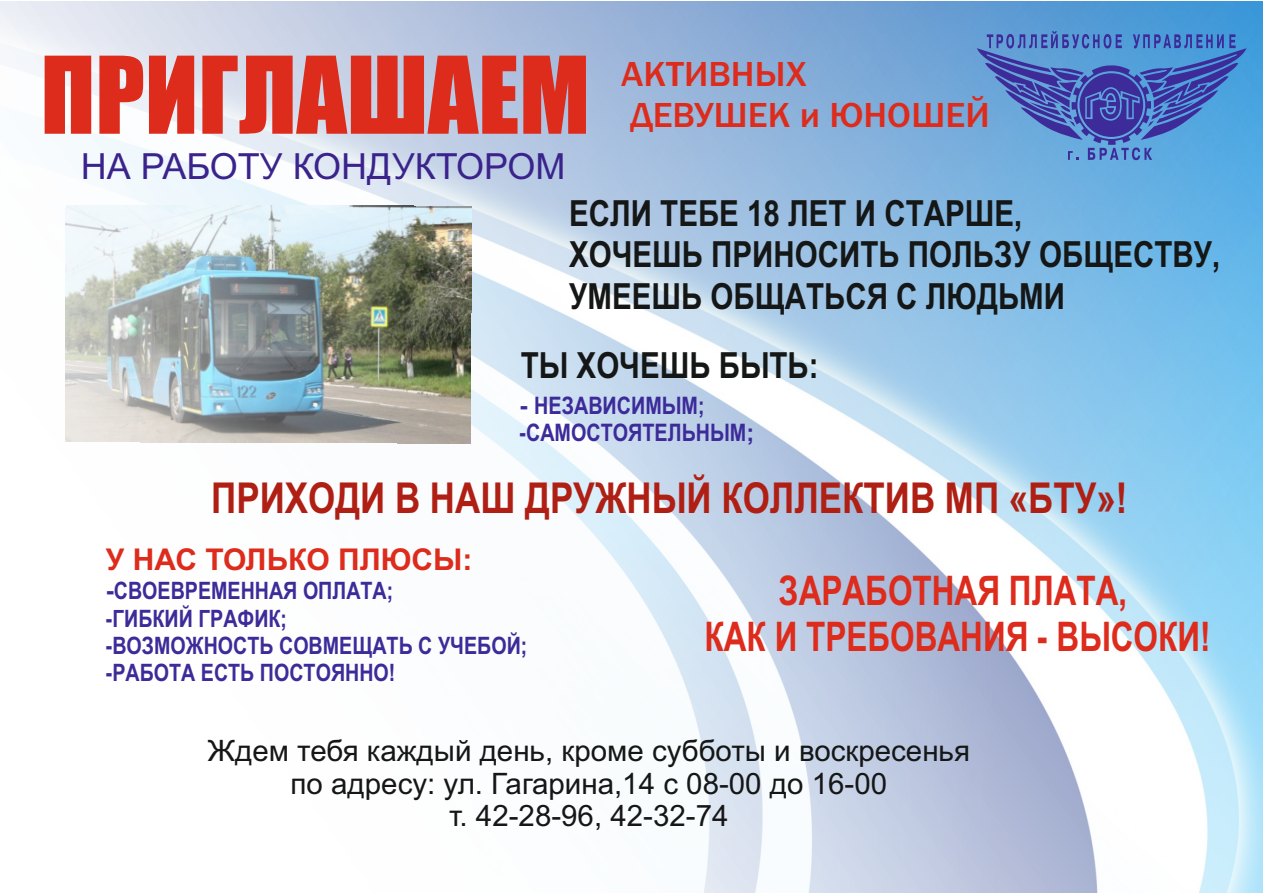
<style>
.page{position:relative;width:1263px;height:893px;background:#fff}
.page>*{position:absolute;margin:0;border:0;box-sizing:border-box;transform-origin:0 0}
.t1{font:98.7px "Impact";color:#dd2b1c}
.t2{font:700 42.6px "Arial Narrow";color:#af1f13}
.t3{font:700 40.8px/46.7px "Arial Narrow";color:#dd2b1c;text-align:center;scale:.94 1}
.t4{font:700 36px/41.1px "Arial Narrow";color:#151616}
.t5{font:500 36px/40.8px "Franklin Gothic";color:#dd2b1c}
.t6{font:36px "Arial";color:#3b238c}
.t7{font:700 30px "Arial";color:#dd2b1c}
.t8{font:29.55px/33px "Arial";color:#151616;text-align:center}
.t9{font:700 24.15px/27.6px "Arial Narrow";color:#3c2b99}
.t10{font:700 24px/27.5px "Arial Narrow";color:#3c2b99}
.s1{font-family:"Arial"}
</style>
<div class="page">
<img style="left:0;top:2px;width:1263px;height:891px">
<img style="left:65px;top:205px;width:407px;height:238px">
<svg style="left:977px;top:31px;width:269px;height:129px;background:#517dc6"></svg>
<h1 class="t1" style="left:41px;top:56px;width:551px">ПРИГЛАШАЕМ</h1>
<p class="t5" style="left:621px;top:56px;width:370px">АКТИВНЫХ<br>ДЕВУШЕК и ЮНОШЕЙ</p>
<p class="t6" style="left:81px;top:153px;width:486px">НА РАБОТУ КОНДУКТОРОМ</p>
<p class="t4" style="left:569px;top:196px;width:653px">ЕСЛИ ТЕБЕ 18 ЛЕТ И СТАРШЕ,<br>ХОЧЕШЬ ПРИНОСИТЬ ПОЛЬЗУ ОБЩЕСТВУ,<br>УМЕЕШЬ ОБЩАТЬСЯ С ЛЮДЬМИ</p>
<p class="t4" style="left:521px;top:348px;width:299px">ТЫ ХОЧЕШЬ БЫТЬ:</p>
<p class="t9" style="left:519px;top:394px;width:236px"><span class="s1">-</span> НЕЗАВИСИМЫМ; -САМОСТОЯТЕЛЬНЫМ<span class="s1">;</span></p>
<h2 class="t2" style="left:211px;top:482px;width:918px">ПРИХОДИ В НАШ ДРУЖНЫЙ КОЛЛЕКТИВ МП «БТУ»!</h2>
<p class="t7" style="left:106px;top:548px;width:368px">У НАС ТОЛЬКО ПЛЮСЫ:</p>
<p class="t10" style="left:106px;top:579px;width:423px"><span class="s1">-</span>СВОЕВРЕМЕННАЯ ОПЛАТА;<br>-ГИБКИЙ ГРАФИК;<br>-ВОЗМОЖНОСТЬ СОВМЕЩАТЬ С УЧЕБОЙ; -РАБОТА ЕСТЬ ПОСТОЯННО!</p>
<h3 class="t3" style="left:705px;top:571px;width:540px">ЗАРАБОТНАЯ ПЛАТА,<br>КАК И ТРЕБОВАНИЯ - ВЫСОКИ!</h3>
<p class="t8" style="left:208px;top:736px;width:764px">Ждем тебя каждый день, кроме субботы и воскресенья по адресу: ул. Гагарина,14 с 08-00 до 16-00<br>т. 42-28-96, 42-32-74</p>
</div>
